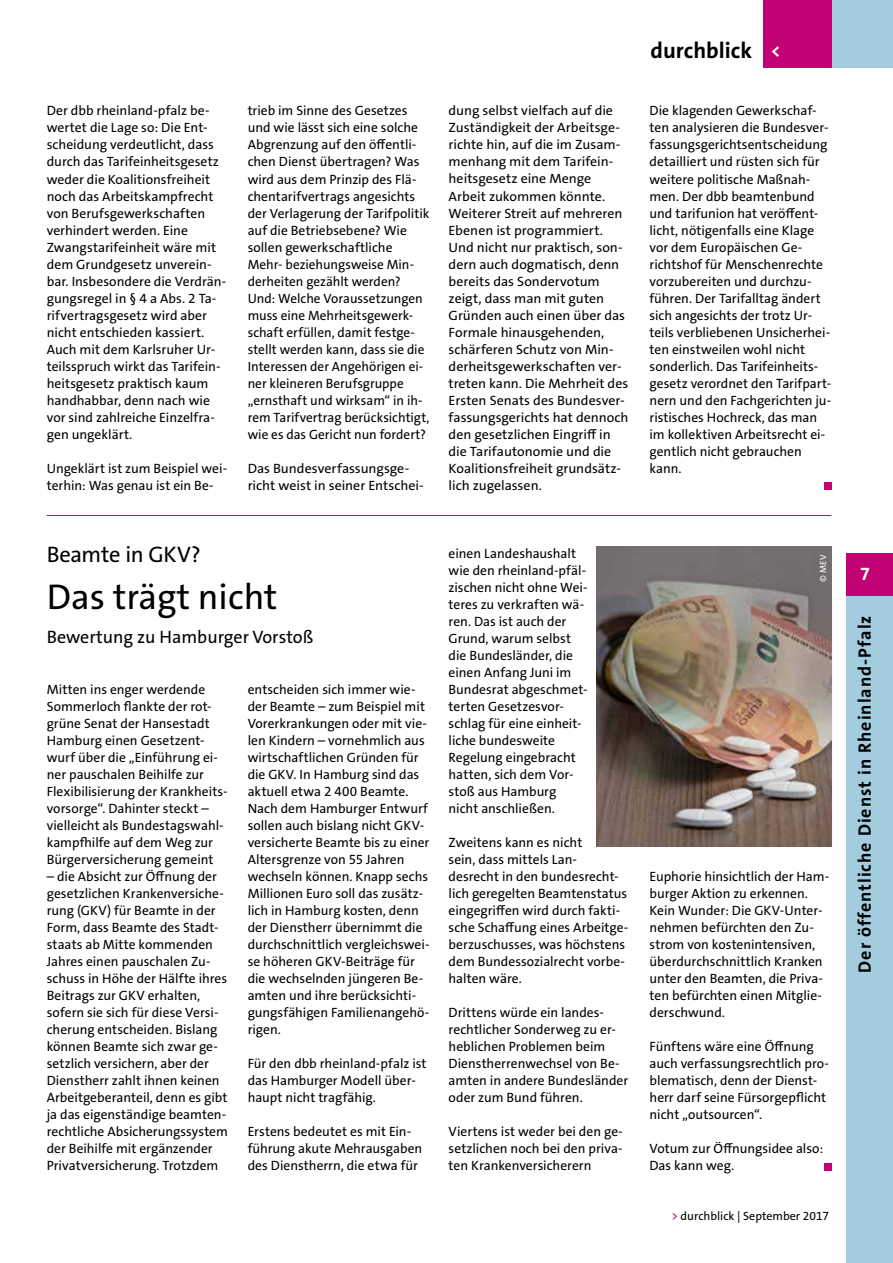
<style>
.page{position:relative;width:893px;height:1263px;background:#fff}
.page>*{position:absolute;margin:0;border:0;box-sizing:border-box;transform-origin:0 0}
.t1{font:36px "The Sans Os F";color:#000}
.t2{font:22.5px "The Sans Os F";letter-spacing:-.02em;color:#000}
.t3{font:700 22.5px "The Sans Os F";color:#000}
.t4{font:700 18px "The Sans Os F";letter-spacing:.055em;color:#000}
.t5{font:18px "The Sans Os F";color:#000}
.t6{font:700 18px "The Sans Os F";color:#fff}
.t7{font:13.5px/17px "The Sans Os F";color:#000}
.t8{font:12px "The Sans Os F";color:#000}
.t9{font:9px "The Sans Os F";color:#fff}
.s1{color:#c40075}
</style>
<div class="page">
<div style="left:824px;top:483px;width:7px;height:7px;background:#c40075"></div>
<div style="left:824px;top:1163px;width:7px;height:7px;background:#c40075"></div>
<hr style="left:47px;top:515px;width:784px;height:1px;background:#c40075">
<img style="left:597px;top:547px;width:234px;height:300px">
<div style="left:763px;top:0;width:130px;height:68px;background:#a3cddf"></div>
<div style="left:763px;top:0;width:68px;height:68px;background:#c40075"></div>
<div style="left:846px;top:553px;width:47px;height:710px;background:#a3cddf"></div>
<div style="left:846px;top:553px;width:47px;height:42px;background:#c40075"></div>
<p class="t7" style="left:47px;top:103px;width:181px">Der dbb rheinland-pfalz be&shy;wertet die Lage so: Die Ent&shy;scheidung verdeutlicht, dass durch das Tarifeinheitsgesetz weder die Koalitionsfreiheit noch das Arbeitskampfrecht von Berufsgewerkschaften verhindert werden. Eine<br>Zwangstarifeinheit wäre mit dem Grundgesetz unverein&shy;bar. Insbesondere die Verdrän&shy;gungsregel in § 4 a Abs. 2 Ta&shy;rifvertragsgesetz wird aber nicht entschieden kassiert.<br>Auch mit dem Karlsruher Ur&shy;teilsspruch wirkt das Tarifein&shy;heitsgesetz praktisch kaum handhabbar, denn nach wie vor sind zahlreiche Einzelfra&shy;gen ungeklärt.</p>
<p class="t7" style="left:47px;top:460px;width:182px">Ungeklärt ist zum Beispiel wei&shy;terhin: Was genau ist ein Be-</p>
<p class="t7" style="left:248px;top:103px;width:183px">trieb im Sinne des Gesetzes und wie lässt sich eine solche<br>Abgrenzung auf den öffentli&shy;chen Dienst übertragen? Was wird aus dem Prinzip des Flä&shy;chentarifvertrags angesichts der Verlagerung der Tarifpolitik auf die Betriebsebene? Wie sollen gewerkschaftliche<br>Mehr- beziehungsweise Min&shy;derheiten gezählt werden?<br>Und: Welche Voraussetzungen muss eine Mehrheitsgewerk&shy;schaft erfüllen, damit festge&shy;stellt werden kann, dass sie die<br>Interessen der Angehörigen ei&shy;ner kleineren Berufsgruppe „ernsthaft und wirksam“ in ih&shy;rem Tarifvertrag berücksichtigt, wie es das Gericht nun fordert?</p>
<p class="t7" style="left:248px;top:460px;width:177px">Das Bundesverfassungsge&shy;richt weist in seiner Entschei-</p>
<h2 class="t3" style="left:651px;top:36px;width:103px">durchblick</h2>
<h3 class="t6" style="left:771px;top:39px;width:11px">&lt;</h3>
<p class="t7" style="left:449px;top:103px;width:181px">dung selbst vielfach auf die<br>Zuständigkeit der Arbeitsge&shy;richte hin, auf die im Zusam&shy;menhang mit dem Tarifein&shy;heitsgesetz eine Menge<br>Arbeit zukommen könnte.<br>Weiterer Streit auf mehreren<br>Ebenen ist programmiert.<br>Und nicht nur praktisch, son&shy;dern auch dogmatisch, denn bereits das Sondervotum zeigt, dass man mit guten<br>Gründen auch einen über das<br>Formale hinausgehenden, schärferen Schutz von Min&shy;derheitsgewerkschaften ver&shy;treten kann. Die Mehrheit des<br>Ersten Senats des Bundesver&shy;fassungsgerichts hat dennoch den gesetzlichen Eingriff in die Tarifautonomie und die<br>Koalitionsfreiheit grundsätz&shy;lich zugelassen.</p>
<p class="t7" style="left:649px;top:103px;width:183px">Die klagenden Gewerkschaf&shy;ten analysieren die Bundesver&shy;fassungsgerichtsentscheidung detailliert und rüsten sich für weitere politische Maßnah&shy;men. Der dbb beamtenbund und tarifunion hat veröffent&shy;licht, nötigenfalls eine Klage vor dem Europäischen Ge&shy;richtshof für Menschenrechte vorzubereiten und durchzu&shy;führen. Der Tarifalltag ändert sich angesichts der trotz Ur&shy;teils verbliebenen Unsicherhei&shy;ten einstweilen wohl nicht sonderlich. Das Tarifeinheits&shy;gesetz verordnet den Tarifpart&shy;nern und den Fachgerichten ju&shy;ristisches Hochreck, das man im kollektiven Arbeitsrecht ei&shy;gentlich nicht gebrauchen kann.</p>
<h2 class="t2" style="left:47px;top:540px;width:156px">Beamte in GKV?</h2>
<h1 class="t1" style="left:47px;top:573px;width:232px">Das trägt nicht</h1>
<h3 class="t5" style="left:47px;top:625px;width:268px">Bewertung zu Hamburger Vorstoß</h3>
<p class="t7" style="left:47px;top:681px;width:182px">Mitten ins enger werdende<br>Sommerloch flankte der rot&shy;grüne Senat der Hansestadt<br>Hamburg einen Gesetzent&shy;wurf über die „Einführung ei&shy;ner pauschalen Beihilfe zur<br>Flexibilisierung der Krankheits&shy;vorsorge“. Dahinter steckt – vielleicht als Bundestagswahl&shy;kampfhilfe auf dem Weg zur<br>Bürgerversicherung gemeint</p>
<p class="t7" style="left:47px;top:868px;width:183px">– die Absicht zur Öffnung der gesetzlichen Krankenversiche&shy;rung (GKV) für Beamte in der<br>Form, dass Beamte des Stadt&shy;staats ab Mitte kommenden<br>Jahres einen pauschalen Zu&shy;schuss in Höhe der Hälfte ihres<br>Beitrags zur GKV erhalten, sofern sie sich für diese Versi&shy;cherung entscheiden. Bislang können Beamte sich zwar ge&shy;setzlich versichern, aber der<br>Dienstherr zahlt ihnen keinen<br>Arbeitgeberanteil, denn es gibt ja das eigenständige beamten&shy;rechtliche Absicherungssystem der Beihilfe mit ergänzender<br>Privatversicherung. Trotzdem</p>
<p class="t7" style="left:248px;top:681px;width:183px">entscheiden sich immer wie&shy;der Beamte – zum Beispiel mit<br>Vorerkrankungen oder mit vie&shy;len Kindern – vornehmlich aus wirtschaftlichen Gründen für die GKV. In Hamburg sind das aktuell etwa 2 400 Beamte.<br>Nach dem Hamburger Entwurf sollen auch bislang nicht GKV&shy;versicherte Beamte bis zu einer<br>Altersgrenze von 55 Jahren wechseln können. Knapp sechs<br>Millionen Euro soll das zusätz&shy;lich in Hamburg kosten, denn der Dienstherr übernimmt die durchschnittlich vergleichswei&shy;se höheren GKV-Beiträge für die wechselnden jüngeren Be&shy;amten und ihre berücksichti&shy;gungsfähigen Familienangehö&shy;rigen.</p>
<p class="t7" style="left:248px;top:1055px;width:180px">Für den dbb rheinland-pfalz ist das Hamburger Modell über&shy;haupt nicht tragfähig.</p>
<p class="t7" style="left:248px;top:1123px;width:176px">Erstens bedeutet es mit Ein&shy;führung akute Mehrausgaben des Dienstherrn, die etwa für</p>
<p class="t7" style="left:449px;top:545px;width:141px">einen Landeshaushalt wie den rheinland-pfäl&shy;zischen nicht ohne Wei&shy;teres zu verkraften wä&shy;ren. Das ist auch der<br>Grund, warum selbst die Bundesländer, die einen Anfang Juni im<br>Bundesrat abgeschmet&shy;terten Gesetzesvor&shy;schlag für eine einheit&shy;liche bundesweite<br>Regelung eingebracht hatten, sich dem Vor&shy;stoß aus Hamburg nicht anschließen.</p>
<p class="t7" style="left:449px;top:834px;width:181px">Zweitens kann es nicht<br>sein, dass mittels Lan&shy;desrecht in den bundesrecht&shy;lich geregelten Beamtenstatus eingegriffen wird durch fakti&shy;sche Schaffung eines Arbeitge&shy;berzuschusses, was höchstens dem Bundessozialrecht vorbe&shy;halten wäre.</p>
<p class="t7" style="left:449px;top:1004px;width:181px">Drittens würde ein landes&shy;rechtlicher Sonderweg zu er&shy;heblichen Problemen beim<br>Dienstherrenwechsel von Be&shy;amten in andere Bundesländer oder zum Bund führen.</p>
<p class="t7" style="left:449px;top:1123px;width:176px;text-align:justify">Viertens ist weder bei den ge&shy;setzlichen noch bei den priva&shy;ten Krankenversicherern</p>
<p class="t9" style="left:817px;top:581px;width:29px;rotate:-90deg">© MEV</p>
<p class="t7" style="left:649px;top:868px;width:181px">Euphorie hinsichtlich der Ham&shy;burger Aktion zu erkennen.<br>Kein Wunder: Die GKV-Unter&shy;nehmen befürchten den Zu&shy;strom von kostenintensiven, überdurchschnittlich Kranken unter den Beamten, die Priva&shy;ten befürchten einen Mitglie&shy;derschwund.</p>
<p class="t7" style="left:649px;top:1038px;width:181px">Fünftens wäre eine Öffnung auch verfassungsrechtlich pro&shy;blematisch, denn der Dienst&shy;herr darf seine Fürsorgepflicht nicht „outsourcen“.</p>
<p class="t7" style="left:649px;top:1140px;width:175px">Votum zur Öffnungsidee also:<br>Das kann weg.</p>
<p class="t8" style="left:671px;top:1208px;width:159px"><span class="s1">&gt;</span> durchblick | September 2017</p>
<h3 class="t6" style="left:860px;top:562px;width:11px">7</h3>
<h3 class="t4" style="left:853px;top:973px;width:359px;rotate:-90deg">Der öffentliche Dienst in Rheinland-Pfalz</h3>
</div>
